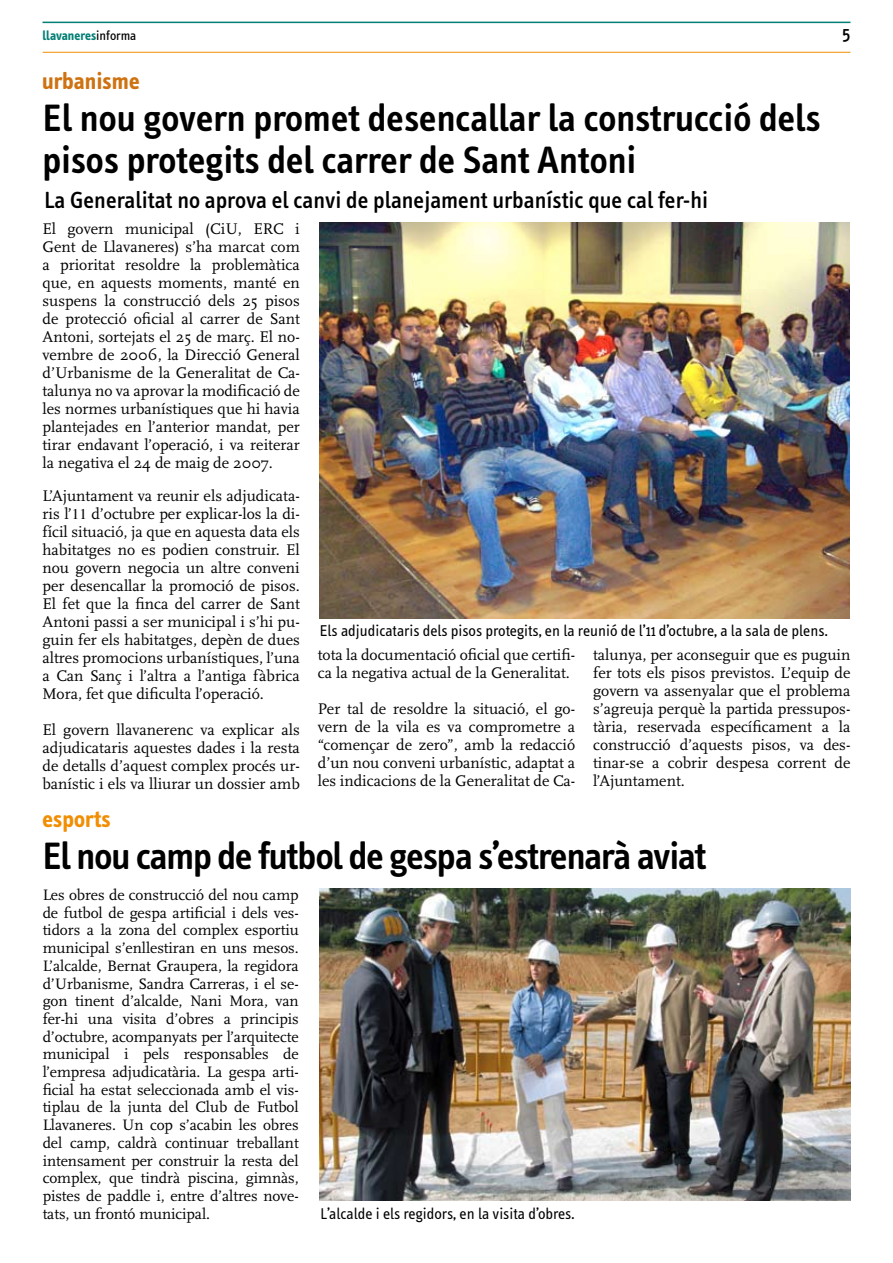
<style>
.page{position:relative;width:893px;height:1263px;background:#fff}
.page>*{position:absolute;margin:0;border:0;box-sizing:border-box;transform-origin:0 0}
.t1{font:600 39px/42px "Info Text";color:#000}
.t2{font:600 39px "Info Text";letter-spacing:-.025em;color:#000}
.t3{font:500 24px "Info Text";color:#000}
.t4{font:700 24px "Info Text";color:#ce7212}
.t5{font:700 24px "Info Text";color:#f18e03}
.t6{font:500 18px "Info Text";color:#000}
.t7{font:16.05px/18px "Scala";color:#000;text-align:justify}
.t8{font:16.05px "Info Text";color:#000}
.t9{font:15.75px/17.7px "Scala";letter-spacing:-.005em;color:#000;text-align:justify}
.t10{font:700 13.5px "Info Text";color:#037f75}
.s1{font-weight:400;color:#000}
.s2{font-family:"Times";font-size:15px}
</style>
<div class="page">
<hr style="left:43px;top:22px;width:807px;height:1px;background:#037f75">
<hr style="left:43px;top:52px;width:807px;height:1px;background:#f18e03">
<img style="left:319px;top:889px;width:531px;height:312px">
<img style="left:320px;top:222px;width:529px;height:397px">
<p class="t10" style="left:43px;top:28px;width:95px">llavaneres<span class="s1">informa</span></p>
<h2 class="t4" style="left:42px;top:68px;width:99px">urbanisme</h2>
<h1 class="t1" style="left:43px;top:98px;width:780px">El nou govern promet desencallar la construcció dels pisos protegits del carrer de Sant Antoni</h1>
<h2 class="t3" style="left:44px;top:187px;width:665px">La Generalitat no aprova el canvi de planejament urbanístic que cal fer-hi</h2>
<p class="t6" style="left:842px;top:23px;width:10px">5</p>
<p class="t7" style="left:43px;top:220px;width:259px">El govern municipal (CiU, ERC i Gent de Llavaneres) s’ha marcat com a prioritat resoldre la problemàtica que, en aquests moments, manté en suspens la construcció dels 25 pisos de protecció oficial al carrer de Sant Antoni, sortejats el 25 de març. El no&shy;vembre de 2006, la Direcció General d’Urbanisme de la Generalitat de Ca&shy;talunya no va aprovar la modificació de les normes urbanístiques que hi havia plantejades en l’anterior mandat, per tirar endavant l’operació, i va reiterar la negativa el 24 de maig de 2007.</p>
<p class="t7" style="left:43px;top:487px;width:259px">L’Ajuntament va reunir els adjudicata&shy;ris l’<span class="s2">11</span> d’octubre per explicar-los la di&shy;fícil situació, ja que en aquesta data els habitatges no es podien construir. El nou govern negocia un altre conveni per desencallar la promoció de pisos.<br>El fet que la finca del carrer de Sant Antoni passi a ser municipal i s’hi pu&shy;guin fer els habitatges, depèn de dues altres promocions urbanístiques, l’una a Can Sanç i l’altra a l’antiga fàbrica Mora, fet que dificulta l’operació.</p>
<p class="t7" style="left:43px;top:721px;width:259px">El govern llavanerenc va explicar als adjudicataris aquestes dades i la resta de detalls d’aquest complex procés ur&shy;banístic i els va lliurar un dossier amb</p>
<h2 class="t5" style="left:43px;top:806px;width:70px">esports</h2>
<p class="t8" style="left:319px;top:622px;width:510px">Els adjudicataris dels pisos protegits, en la reunió de l’11 d’octubre, a la sala de plens.</p>
<p class="t7" style="left:318px;top:646px;width:259px">tota la documentació oficial que certifi&shy;ca la negativa actual de la Generalitat.</p>
<p class="t7" style="left:318px;top:700px;width:259px">Per tal de resoldre la situació, el go&shy;vern de la vila es va comprometre a “començar de zero”, amb la redacció d’un nou conveni urbanístic, adaptat a les indicacions de la Generalitat de Ca-</p>
<p class="t7" style="left:593px;top:646px;width:259px">talunya, per aconseguir que es puguin fer tots els pisos previstos. L’equip de govern va assenyalar que el problema s’agreuja perquè la partida pressupos&shy;tària, reservada específicament a la construcció d’aquests pisos, va des&shy;tinar-se a cobrir despesa corrent de l’Ajuntament.</p>
<h1 class="t2" style="left:42px;top:834px;width:666px">El nou camp de futbol de gespa s’estrenarà aviat</h1>
<p class="t9" style="left:43px;top:886px;width:258px">Les obres de construcció del nou camp de futbol de gespa artificial i dels ves&shy;tidors a la zona del complex esportiu municipal s’enllestiran en uns mesos.<br>L’alcalde, Bernat Graupera, la regidora d’Urbanisme, Sandra Carreras, i el se&shy;gon tinent d’alcalde, Nani Mora, van fer-hi una visita d’obres a principis d’octubre, acompanyats per l’arquitecte municipal i pels responsables de l’empresa adjudicatària. La gespa arti&shy;ficial ha estat seleccionada amb el vis&shy;tiplau de la junta del Club de Futbol Llavaneres. Un cop s’acabin les obres del camp, caldrà continuar treballant intensament per construir la resta del complex, que tindrà piscina, gimnàs, pistes de paddle i, entre d’altres nove&shy;tats, un frontó municipal.</p>
<p class="t8" style="left:320px;top:1205px;width:256px">L’alcalde i els regidors, en la visita d’obres.</p>
</div>
